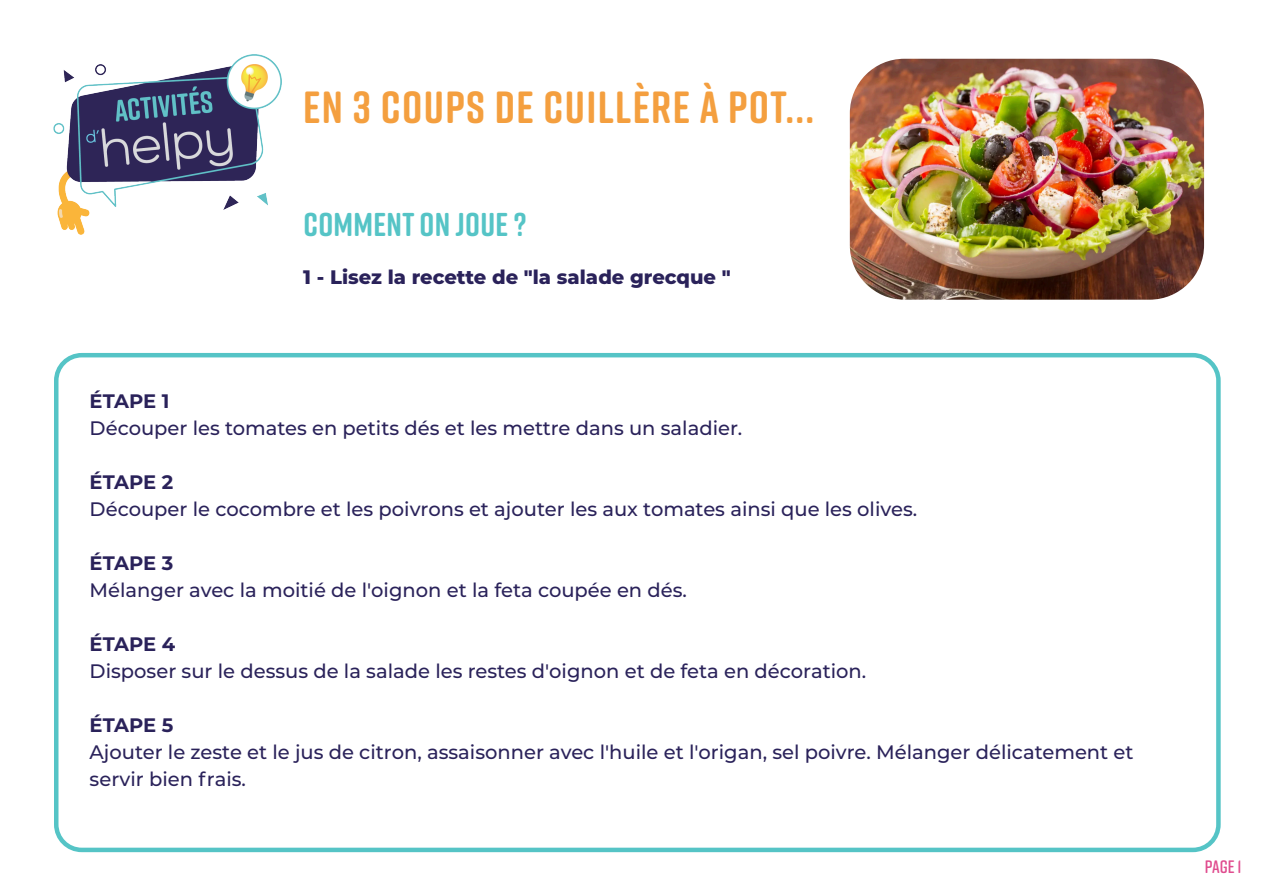
<style>
.page{position:relative;width:1263px;height:893px;background:#fff}
.page>*{position:absolute;margin:0;border:0;box-sizing:border-box;transform-origin:0 0}
.t1{font:700 45px "Rift Soft";letter-spacing:.03em;color:#f49f3f}
.t2{font:700 33px "Rift Soft";letter-spacing:.01em;color:#55c4c6}
.t3{font:500 19.5px/27px "Montserrat";color:#2a225a}
.t4{font:800 19.5px "Montserrat";color:#2a225a}
.t5{font:700 19.5px "Montserrat";letter-spacing:-.005em;color:#2a225a}
.t6{font:600 18px "Rift Soft";color:#e04d8f}
</style>
<div class="page">
<img style="left:851px;top:60px;width:352px;height:238px">
<div style="left:807px;top:16px;width:440px;height:326px;border:43px solid #fff;border-radius:76px"></div>
<div style="left:54px;top:353px;width:1167px;height:499px;border:4px solid #55c4c6;border-radius:26px"></div>
<img style="left:53px;top:54px;width:228px;height:180px">
<p class="t1" style="left:303px;top:75px;width:512px">EN 3 COUPS DE CUILLèRE À POT...</p>
<p class="t2" style="left:303px;top:201px;width:224px">COMMENT ON JOUE ?</p>
<p class="t4" style="left:303px;top:263px;width:429px">1 - Lisez la recette de "la salade grecque "</p>
<p class="t5" style="left:90px;top:387px;width:81px">ÉTAPE 1</p>
<p class="t3" style="left:90px;top:414px;width:654px">Découper les tomates en petits dés et les mettre dans un saladier.</p>
<p class="t5" style="left:90px;top:468px;width:85px">ÉTAPE 2</p>
<p class="t3" style="left:90px;top:495px;width:829px">Découper le cocombre et les poivrons et ajouter les aux tomates ainsi que les olives.</p>
<p class="t5" style="left:90px;top:549px;width:85px">ÉTAPE 3</p>
<p class="t3" style="left:90px;top:576px;width:599px">Mélanger avec la moitié de l'oignon et la feta coupée en dés.</p>
<p class="t5" style="left:90px;top:630px;width:87px">ÉTAPE 4</p>
<p class="t3" style="left:90px;top:657px;width:778px">Disposer sur le dessus de la salade les restes d'oignon et de feta en décoration.</p>
<p class="t5" style="left:90px;top:711px;width:85px">ÉTAPE 5</p>
<p class="t3" style="left:90px;top:738px;width:1045px">Ajouter le zeste et le jus de citron, assaisonner avec l'huile et l'origan, sel poivre. Mélanger délicatement et servir bien frais.</p>
<p class="t6" style="left:1205px;top:853px;width:38px">Page 1</p>
</div>
